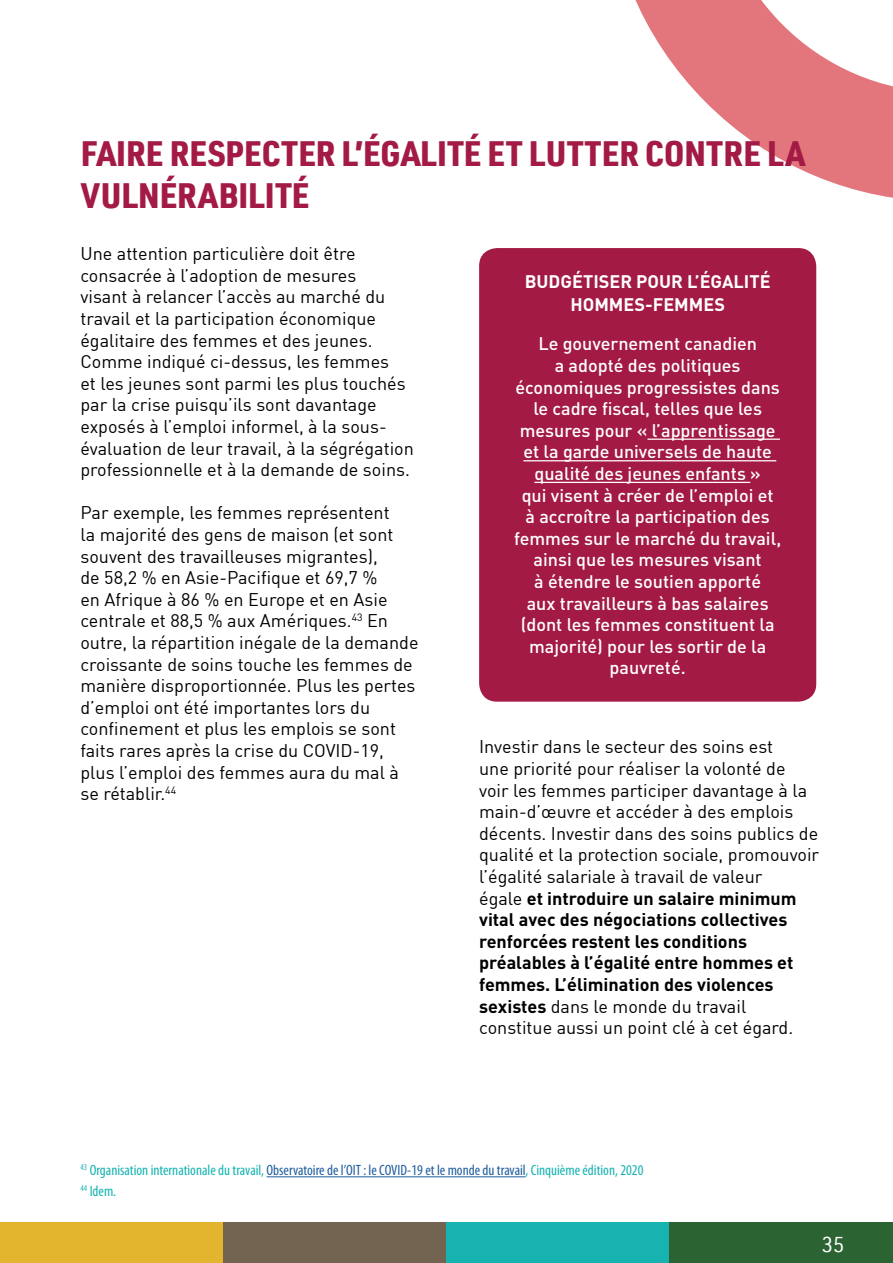
<style>
.page{position:relative;width:893px;height:1263px;background:#fff}
.page>*{position:absolute;margin:0;border:0;box-sizing:border-box;transform-origin:0 0}
.INDICE_MIO{font:900 34.5px/41.4px "URWDIN Semi Cond W05";letter-spacing:.01em;color:#a31a44}
.t1{font:21px "URWDINW05";color:#fff}
.t2{font:18px/21.6px "DIN";color:#000}
.t3{font:500 18px/21.6px "DIN";color:#fff;text-align:center}
.t4{font:700 18px/22.5px "DIN";color:#fff;text-align:center}
.t5{font:condensed 15px "Myriad Pro";color:#16b3b1}
.s1{font-weight:700}
.s2{color:#215e9e}
</style>
<div class="page">
<div style="left:0;top:1222px;width:223px;height:41px;background:#e3b52f"></div>
<div style="left:223px;top:1222px;width:223px;height:41px;background:#736452"></div>
<div style="left:446px;top:1222px;width:224px;height:41px;background:#16b3b1"></div>
<div style="left:670px;top:1222px;width:223px;height:41px;background:#2b6432"></div>
<svg style="left:635px;top:0;width:258px;height:198px;fill:#e2767c"></svg>
<div style="left:479px;top:248px;width:337px;height:454px;background:#a31a44;border-radius:18px"></div>
<hr style="left:647px;top:438px;width:133px;height:2px;background:#fff">
<hr style="left:523px;top:460px;width:253px;height:1px;background:#fff">
<hr style="left:534px;top:482px;width:216px;height:1px;background:#fff">
<hr style="left:266px;top:1176px;width:260px;height:1px;background:#215e9e">
<p class="INDICE_MIO" style="left:81px;top:132px;width:726px">FAIRE RESPECTER L’ÉGALITÉ ET LUTTER CONTRE LA<br>VULNÉRABILITÉ</p>
<p class="t2" style="left:80px;top:242px;width:335px">Une attention particulière doit être consacrée à l’adoption de mesures<br>visant à relancer l’accès au marché du travail et la participation économique égalitaire des femmes et des jeunes.<br>Comme indiqué ci-dessus, les femmes<br>et les jeunes sont parmi les plus touchés par la crise puisqu’ils sont davantage exposés à l’emploi informel, à la sous&shy;évaluation de leur travail, à la ségrégation professionnelle et à la demande de soins.</p>
<p class="t2" style="left:80px;top:502px;width:340px">Par exemple, les femmes représentent<br>la majorité des gens de maison (et sont souvent des travailleuses migrantes),<br>de 58,2 % en Asie-Pacifique et 69,7 %<br>en Afrique à 86 % en Europe et en Asie centrale et 88,5 % aux Amériques.<sup>43</sup> En outre, la répartition inégale de la demande croissante de soins touche les femmes de manière disproportionnée. Plus les pertes d’emploi ont été importantes lors du confinement et plus les emplois se sont faits rares après la crise du COVID-19, plus l’emploi des femmes aura du mal à se rétablir.<sup>44</sup></p>
<p class="t4" style="left:525px;top:270px;width:247px">BUDGÉTISER POUR L’ÉGALITÉ<br>HOMMES-FEMMES</p>
<p class="t3" style="left:514px;top:332px;width:269px">Le gouvernement canadien<br>a adopté des politiques économiques progressistes dans le cadre fiscal, telles que les mesures pour « l’apprentissage et la garde universels de haute qualité des jeunes enfants »<br>qui visent à créer de l’emploi et<br>à accroître la participation des femmes sur le marché du travail, ainsi que les mesures visant<br>à étendre le soutien apporté<br>aux travailleurs à bas salaires (dont les femmes constituent la majorité) pour les sortir de la pauvreté.</p>
<p class="t2" style="left:479px;top:736px;width:342px">Investir dans le secteur des soins est<br>une priorité pour réaliser la volonté de voir les femmes participer davantage à la main-d’œuvre et accéder à des emplois décents. Investir dans des soins publics de qualité et la protection sociale, promouvoir l’égalité salariale à travail de valeur<br>égale <span class="s1">et introduire un salaire minimum vital avec des négociations collectives renforcées restent les conditions préalables à l’égalité entre hommes et femmes. L’élimination des violences sexistes</span> dans le monde du travail constitue aussi un point clé à cet égard.</p>
<p class="t5" style="left:81px;top:1161px;width:564px"><sup>43</sup> Organisation internationale du travail, <span class="s2">Observatoire de l’OIT : le COVID‑19 et le monde du travail</span>, Cinquième édition, 2020</p>
<p class="t5" style="left:81px;top:1182px;width:37px"><sup>44</sup> Idem.</p>
<p class="t1" style="left:822px;top:1231px;width:24px">35</p>
</div>
